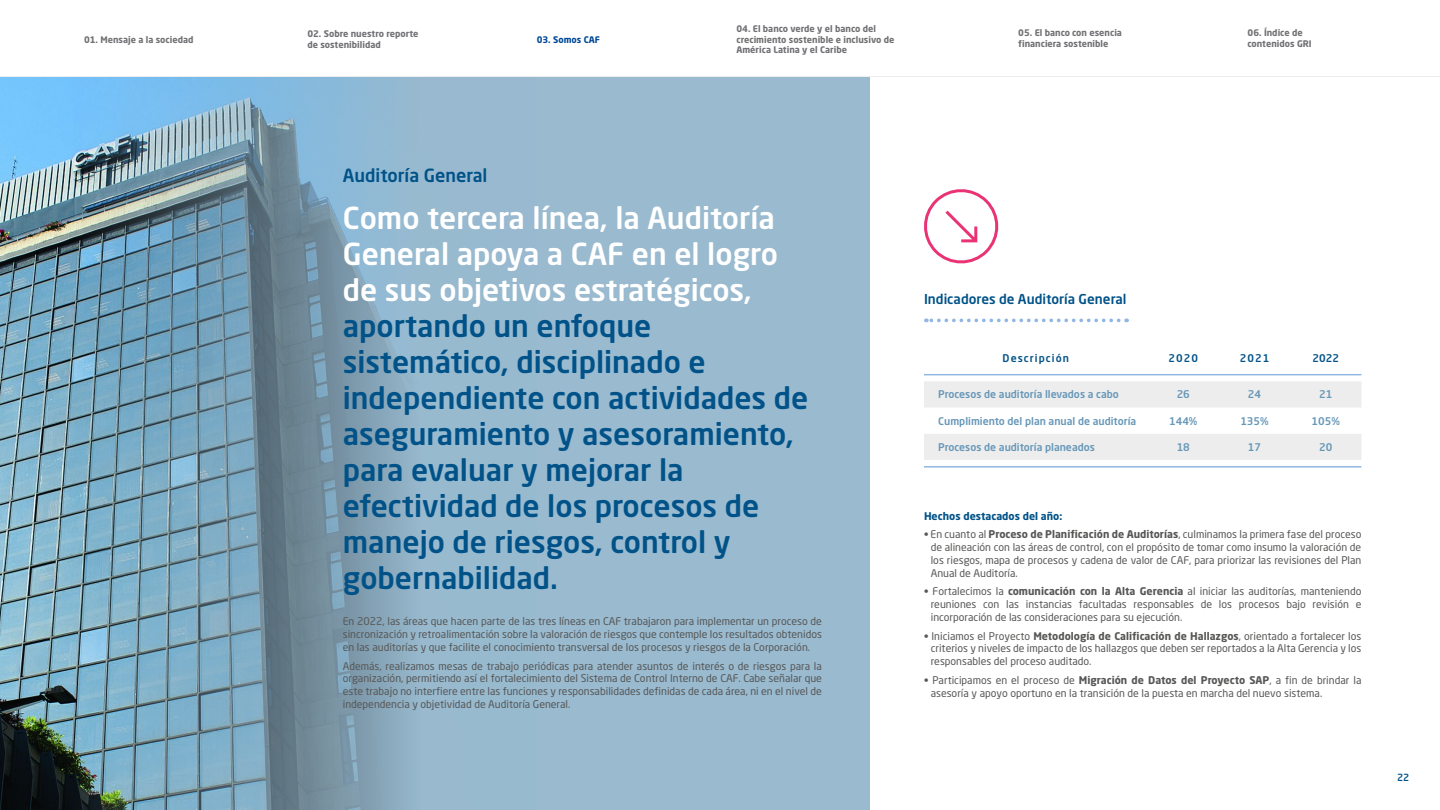
<style>
.page{position:relative;width:1440px;height:810px;background:#fff}
.page>*{position:absolute;margin:0;border:0;box-sizing:border-box;transform-origin:0 0}
.t1{font:500 30px/36px "Neo Sans Std";color:#005288}
.t2{font:500 30px/36px "Neo Sans Std";color:#fff;text-align:justify}
.t3{font:500 18px "Neo Sans Std";color:#005288}
.t4{font:500 13.5px "Neo Sans Std";color:#005288}
.t5{font:10.5px/12.8px "Neo Sans Std";color:#575756;text-align:justify}
.t6{font:500 10.5px "Neo Sans Std";color:#6697b8}
.t7{font:500 10.5px "Neo Sans Std";letter-spacing:.1em;color:#005288}
.t8{font:700 10.5px "Neo Sans Std";color:#005288}
.t9{font:500 9.75px "Neo Sans Std";color:#005288}
.t10{font:700 9px/10.8px "Neo Sans Std";color:#717074}
.t11{font:700 9px "Neo Sans Std";color:#004899}
.s1{font-weight:700}
</style>
<div class="page">
<div style="left:0;top:58px;width:870px;height:752px;background:#99bacf"></div>
<img style="left:0;top:77px;width:405px;height:733px">
<svg style="left:924px;top:189px;width:75px;height:75px"></svg>
<svg style="left:924px;top:381px;width:437px;height:79px"></svg>
<hr style="left:924px;top:374px;width:437px;height:1px;background:#92b7e2">
<hr style="left:924px;top:466px;width:437px;height:2px;background:#92b7e2">
<svg style="left:926px;top:319px;width:193px;height:3px"></svg>
<div style="left:0;top:58px;width:1440px;height:19px;background:#fff"></div>
<p class="t10" style="left:84px;top:34px;width:111px">01. Mensaje a la sociedad</p>
<p class="t10" style="left:307px;top:28px;width:113px">02. Sobre nuestro reporte de sostenibilidad</p>
<p class="t11" style="left:537px;top:33px;width:65px">03. Somos CAF</p>
<p class="t10" style="left:736px;top:23px;width:160px">04. El banco verde y el banco del crecimiento sostenible e inclusivo de<br>América Latina y el Caribe</p>
<p class="t10" style="left:1018px;top:27px;width:105px">05. El banco con esencia financiera sostenible</p>
<p class="t10" style="left:1248px;top:27px;width:66px">06. Índice de contenidos GRI</p>
<h2 class="t3" style="left:343px;top:164px;width:146px">Auditoría General</h2>
<h1 class="t2" style="left:343px;top:200px;width:437px">Como tercera línea, la Auditoría General apoya a CAF en el logro de sus objetivos estratégicos,</h1>
<h1 class="t1" style="left:343px;top:308px;width:467px">aportando un enfoque sistemático, disciplinado e independiente con actividades de aseguramiento y asesoramiento, para evaluar y mejorar la efectividad de los procesos de manejo de riesgos, control y gobernabilidad.</h1>
<p class="t5" style="left:343px;top:615px;width:481px">En 2022, las áreas que hacen parte de las tres líneas en CAF trabajaron para implementar un proceso de sincronización y retroalimentación sobre la valoración de riesgos que contemple los resultados obtenidos en las auditorías y que facilite el conocimiento transversal de los procesos y riesgos de la Corporación.</p>
<p class="t5" style="left:343px;top:659px;width:481px">Además, realizamos mesas de trabajo periódicas para atender asuntos de interés o de riesgos para la organización, permitiendo así el fortalecimiento del Sistema de Control Interno de CAF. Cabe señalar que este trabajo no interfiere entre las funciones y responsabilidades definidas de cada área, ni en el nivel de independencia y objetividad de Auditoría General.</p>
<p class="t4" style="left:924px;top:291px;width:204px">Indicadores de Auditoría General</p>
<p class="t7" style="left:1003px;top:352px;width:68px">Descripción</p>
<p class="t7" style="left:1168px;top:352px;width:31px">2020</p>
<p class="t7" style="left:1240px;top:352px;width:31px">2021</p>
<p class="t7" style="left:1313px;top:352px;width:28px">2022</p>
<p class="t6" style="left:938px;top:388px;width:182px">Procesos de auditoría llevados a cabo</p>
<p class="t6" style="left:1177px;top:388px;width:15px">26</p>
<p class="t6" style="left:1248px;top:388px;width:15px">24</p>
<p class="t6" style="left:1319px;top:388px;width:15px">21</p>
<p class="t6" style="left:938px;top:414px;width:200px">Cumplimiento del plan anual de auditoría</p>
<p class="t6" style="left:1169px;top:414px;width:30px">144%</p>
<p class="t6" style="left:1240px;top:414px;width:30px">135%</p>
<p class="t6" style="left:1312px;top:414px;width:30px">105%</p>
<p class="t6" style="left:938px;top:440px;width:158px">Procesos de auditoría planeados</p>
<p class="t6" style="left:1177px;top:440px;width:15px">18</p>
<p class="t6" style="left:1248px;top:440px;width:15px">17</p>
<p class="t6" style="left:1319px;top:440px;width:15px">20</p>
<p class="t8" style="left:924px;top:509px;width:140px">Hechos destacados del año:</p>
<p class="t5" style="left:931px;top:528px;width:432px;text-indent:-7px"><span class="s1">•</span> En cuanto al <span class="s1">Proceso de Planificación de Auditorías</span>, culminamos la primera fase del proceso de alineación con las áreas de control, con el propósito de tomar como insumo la valoración de los riesgos, mapa de procesos y cadena de valor de CAF, para priorizar las revisiones del Plan Anual de Auditoría.</p>
<p class="t5" style="left:931px;top:585px;width:432px;text-indent:-7px"><span class="s1">•</span> Fortalecimos la <span class="s1">comunicación con la Alta Gerencia</span> al iniciar las auditorías, manteniendo reuniones con las instancias facultadas responsables de los procesos bajo revisión e incorporación de las consideraciones para su ejecución.</p>
<p class="t5" style="left:931px;top:629px;width:432px;text-indent:-7px"><span class="s1">•</span> Iniciamos el Proyecto <span class="s1">Metodología de Calificación de Hallazgos</span>, orientado a fortalecer los criterios y niveles de impacto de los hallazgos que deben ser reportados a la Alta Gerencia y los responsables del proceso auditado.</p>
<p class="t5" style="left:931px;top:673px;width:432px;text-indent:-7px"><span class="s1">•</span> Participamos en el proceso de <span class="s1">Migración de Datos del Proyecto SAP</span>, a fin de brindar la asesoría y apoyo oportuno en la transición de la puesta en marcha del nuevo sistema.</p>
<p class="t9" style="left:1397px;top:771px;width:14px">22</p>
</div>
